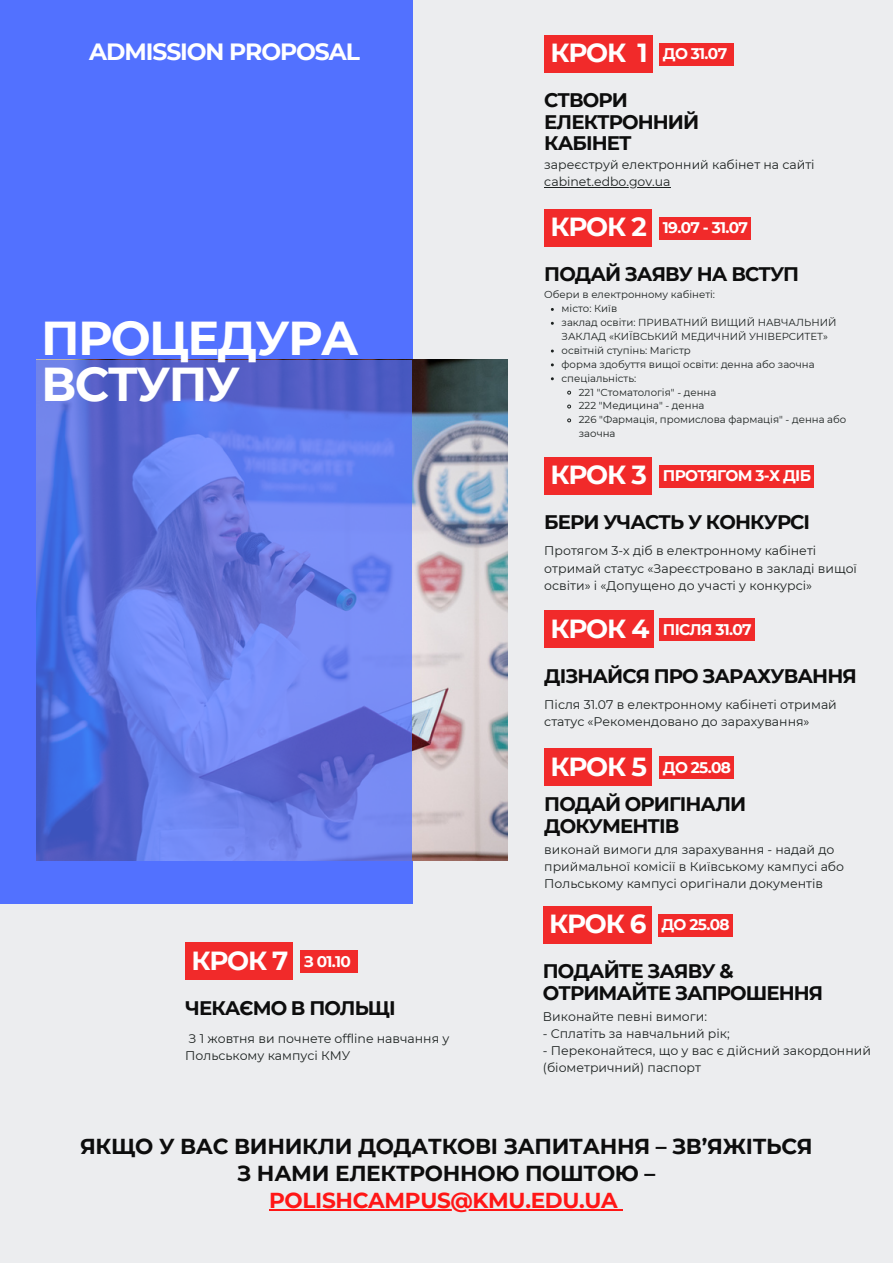
<style>
.page{position:relative;width:893px;height:1264px;background:#fff}
.page>*{position:absolute;margin:0;border:0;box-sizing:border-box;transform-origin:0 0}
.t1{font:700 47.4px/46px "Montserrat";letter-spacing:-.035em;color:#fff}
.t2{font:700 26.1px "Montserrat";letter-spacing:-.045em;color:#fff}
.t3{font:700 23.4px "Montserrat";letter-spacing:-.045em;color:#fff}
.t4{font:700 21.6px/27px "Montserrat";letter-spacing:-.015em;color:#0d0d0d;text-align:center}
.t5{font:700 19.65px/21.5px "Montserrat";letter-spacing:-.045em;color:#0d0d0d}
.t6{font:700 15.45px "Montserrat";letter-spacing:-.045em;color:#fff}
.t7{font:12.45px/17.1px "Montserrat";color:#1c2120}
.t8{font:10.2px/13.8px "Montserrat";color:#1c2120}
.s1{color:#ff1616}
</style>
<div class="page">
<div style="left:0;top:0;width:892px;height:1262px;background:#ecedef"></div>
<div style="left:0;top:0;width:412px;height:903px;background:#5271ff"></div>
<img style="left:412px;top:360px;width:95px;height:500px">
<svg style="left:36px;top:360px;width:376px;height:500px"></svg>
<div style="left:544px;top:35px;width:108px;height:38px;background:#f12a2a"></div>
<hr style="left:544px;top:187px;width:126px;height:1px;background:#1c2120">
<div style="left:659px;top:43px;width:74px;height:23px;background:#f12a2a"></div>
<hr style="left:269px;top:1209px;width:348px;height:1px;background:#ff1616">
<div style="left:544px;top:209px;width:107px;height:37px;background:#f12a2a"></div>
<svg style="left:567px;top:390px;width:4px;height:5px"></svg>
<svg style="left:567px;top:404px;width:4px;height:5px"></svg>
<svg style="left:567px;top:418px;width:4px;height:5px"></svg>
<div style="left:659px;top:217px;width:91px;height:22px;background:#f12a2a"></div>
<div style="left:544px;top:457px;width:107px;height:37px;background:#f12a2a"></div>
<div style="left:659px;top:465px;width:155px;height:22px;background:#f12a2a"></div>
<div style="left:544px;top:610px;width:110px;height:38px;background:#f12a2a"></div>
<div style="left:659px;top:618px;width:95px;height:23px;background:#f12a2a"></div>
<div style="left:544px;top:748px;width:107px;height:38px;background:#f12a2a"></div>
<div style="left:659px;top:756px;width:75px;height:23px;background:#f12a2a"></div>
<div style="left:543px;top:906px;width:108px;height:37px;background:#f12a2a"></div>
<div style="left:658px;top:914px;width:74px;height:22px;background:#f12a2a"></div>
<div style="left:185px;top:942px;width:108px;height:38px;background:#f12a2a"></div>
<div style="left:300px;top:950px;width:58px;height:23px;background:#f12a2a"></div>
<p class="t3" style="left:89px;top:38px;width:272px">ADMISSION PROPOSAL</p>
<p class="t1" style="left:41px;top:315px;width:319px">ПРОЦЕДУРА<br>ВСТУПУ</p>
<p class="t2" style="left:191px;top:944px;width:98px">КРОК 7</p>
<p class="t6" style="left:304px;top:951px;width:49px">З 01.10</p>
<p class="t5" style="left:185px;top:997px;width:212px">ЧЕКАЄМО В ПОЛЬЩІ</p>
<p class="t7" style="left:185px;top:1029px;width:266px">З 1 жовтня ви почнете offline навчання у<br>Польському кампусі КМУ</p>
<p class="t2" style="left:550px;top:37px;width:99px">КРОК 1</p>
<p class="t6" style="left:663px;top:44px;width:66px">ДО 31.07</p>
<p class="t5" style="left:544px;top:90px;width:156px">СТВОРИ<br>ЕЛЕКТРОННИЙ<br>КАБІНЕТ</p>
<p class="t7" style="left:544px;top:156px;width:272px">зареєструй електронний кабінет на сайті cabinet.edbo.gov.ua</p>
<p class="t2" style="left:550px;top:211px;width:98px">КРОК 2</p>
<p class="t6" style="left:663px;top:218px;width:87px">19.07 - 31.07</p>
<p class="t5" style="left:544px;top:263px;width:256px">ПОДАЙ ЗАЯВУ НА ВСТУП</p>
<p class="t8" style="left:544px;top:288px;width:172px">Обери в електронному кабінеті:</p>
<p class="t8" style="left:561px;top:302px;width:57px">місто: Київ</p>
<p class="t8" style="left:561px;top:316px;width:276px">заклад освіти: ПРИВАТНИЙ ВИЩИЙ НАВЧАЛЬНИЙ<br>ЗАКЛАД «КИЇВСЬКИЙ МЕДИЧНИЙ УНІВЕРСИТЕТ»</p>
<p class="t8" style="left:561px;top:343px;width:131px">освітній ступінь: Магістр</p>
<p class="t8" style="left:561px;top:357px;width:254px">форма здобуття вищої освіти: денна або заочна</p>
<p class="t8" style="left:561px;top:371px;width:76px">спеціальність:</p>
<p class="t8" style="left:579px;top:385px;width:139px">221 "Стоматологія" - денна</p>
<p class="t8" style="left:579px;top:399px;width:127px">222 "Медицина" - денна</p>
<p class="t8" style="left:579px;top:413px;width:269px">226 "Фармація, промислова фармація" - денна або заочна</p>
<p class="t2" style="left:550px;top:459px;width:98px">КРОК 3</p>
<p class="t6" style="left:663px;top:466px;width:149px">ПРОТЯГОМ 3-Х ДІБ</p>
<p class="t5" style="left:544px;top:511px;width:267px">БЕРИ УЧАСТЬ У КОНКУРСІ</p>
<p class="t7" style="left:544px;top:542px;width:314px">Протягом 3-х діб в електронному кабінеті отримай статус «Зареєстровано в закладі вищої освіти» і «Допущено до участі у конкурсі»</p>
<p class="t2" style="left:550px;top:612px;width:100px">КРОК 4</p>
<p class="t6" style="left:663px;top:619px;width:90px">ПІСЛЯ 31.07</p>
<p class="t5" style="left:544px;top:665px;width:314px">ДІЗНАЙСЯ ПРО ЗАРАХУВАННЯ</p>
<p class="t7" style="left:544px;top:695px;width:294px">Після 31.07 в електронному кабінеті отримай статус «Рекомендовано до зарахування»</p>
<p class="t2" style="left:550px;top:750px;width:98px">КРОК 5</p>
<p class="t6" style="left:663px;top:757px;width:69px">ДО 25.08</p>
<p class="t5" style="left:544px;top:793px;width:203px">ПОДАЙ ОРИГІНАЛИ<br>ДОКУМЕНТІВ</p>
<p class="t7" style="left:544px;top:841px;width:301px">виконай вимоги для зарахування - надай до приймальної комісії в Київському кампусі або<br>Польському кампусі оригінали документів</p>
<p class="t2" style="left:549px;top:908px;width:99px">КРОК 6</p>
<p class="t6" style="left:661px;top:915px;width:69px">ДО 25.08</p>
<p class="t5" style="left:543px;top:960px;width:282px">ПОДАЙТЕ ЗАЯВУ &amp;<br>ОТРИМАЙТЕ ЗАПРОШЕННЯ</p>
<p class="t7" style="left:543px;top:1008px;width:165px">Виконайте певні вимоги:</p>
<p class="t7" style="left:543px;top:1025px;width:188px">- Сплатіть за навчальний рік;</p>
<p class="t7" style="left:543px;top:1042px;width:329px">- Переконайтеся, що у вас є дійсний закордонний (біометричний) паспорт</p>
<p class="t4" style="left:80px;top:1132px;width:734px">ЯКЩО У ВАС ВИНИКЛИ ДОДАТКОВІ ЗАПИТАННЯ – ЗВ’ЯЖІТЬСЯ<br>З НАМИ ЕЛЕКТРОННОЮ ПОШТОЮ –<br><span class="s1">POLISHCAMPUS@KMU.EDU.UA</span></p>
</div>
